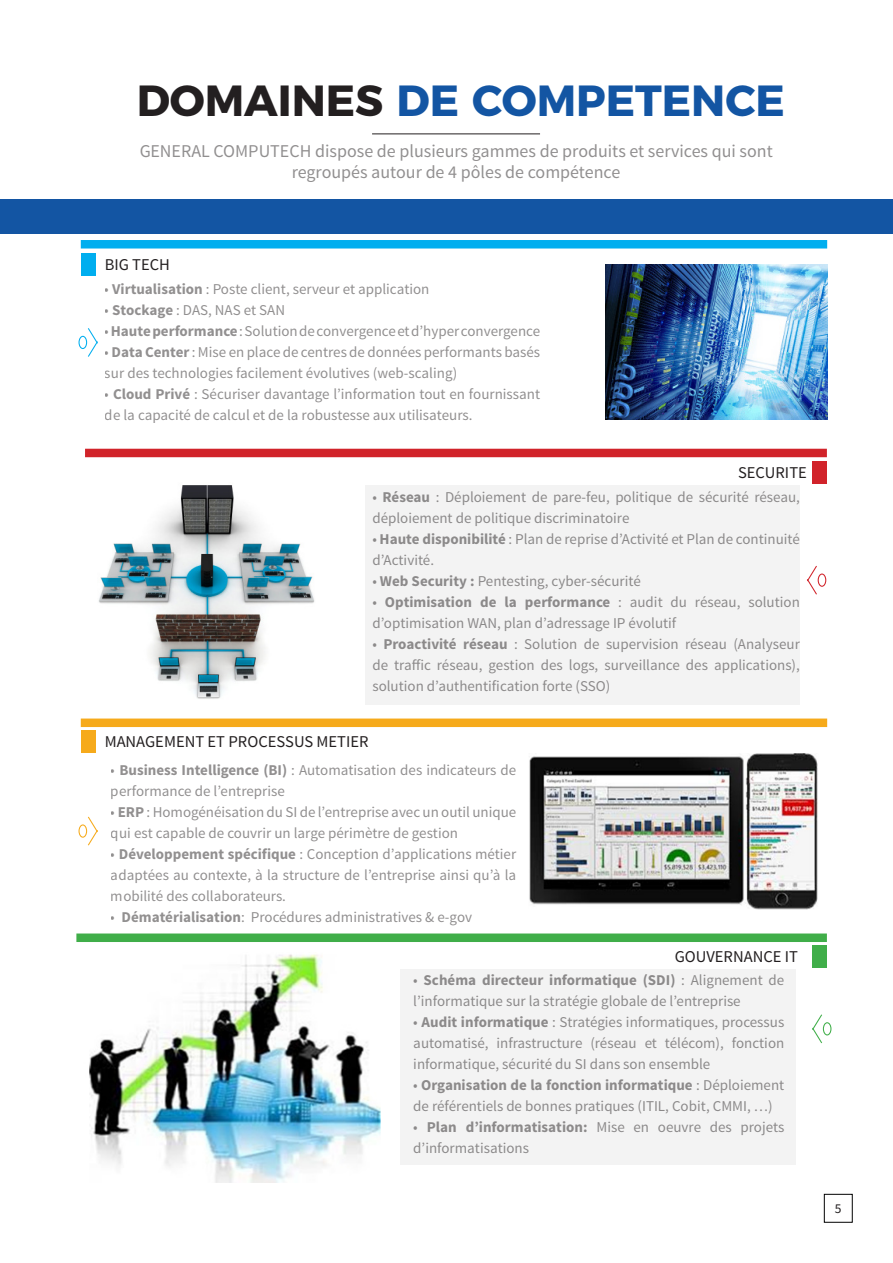
<style>
.page{position:relative;width:893px;height:1263px;background:#fff}
.page>*{position:absolute;margin:0;border:0;box-sizing:border-box;transform-origin:0 0}
.Big_caption{font:700 43.5px "Montserrat";color:#1355a3}
.t1{font:18px/21px "Source Sans Pro";color:#231f20;text-align:center}
.t2{font:16.5px "Source Sans Pro";color:#231f20}
.t3{font:15px/21px "Source Sans Pro";color:#231f20}
.t4{font:13.5px "Source Sans Pro";color:#231f20}
.s1{color:#231f20}
.s2{font-weight:700}
</style>
<div class="page">
<div style="left:79px;top:336px;width:8px;height:13px;border:1px solid #00aeef;border-radius:50%"></div>
<div style="left:818px;top:573px;width:8px;height:14px;border:1px solid #d1232a;border-radius:50%"></div>
<div style="left:823px;top:1022px;width:8px;height:13px;border:1px solid #40ae49;border-radius:50%"></div>
<div style="left:79px;top:824px;width:8px;height:14px;border:1px solid #f6aa1b;border-radius:50%"></div>
<svg style="left:87px;top:328px;width:11px;height:29px"></svg>
<svg style="left:807px;top:565px;width:11px;height:30px"></svg>
<svg style="left:812px;top:1014px;width:11px;height:30px"></svg>
<svg style="left:87px;top:816px;width:11px;height:30px"></svg>
<div style="left:81px;top:253px;width:15px;height:23px;background:#00aeef"></div>
<div style="left:812px;top:461px;width:15px;height:23px;background:#d1232a"></div>
<div style="left:81px;top:730px;width:15px;height:23px;background:#f6aa1b"></div>
<div style="left:812px;top:945px;width:15px;height:23px;background:#40ae49"></div>
<div style="left:81px;top:240px;width:746px;height:8px;background:#00aeef"></div>
<div style="left:85px;top:449px;width:742px;height:8px;background:#d1232a"></div>
<div style="left:81px;top:718px;width:746px;height:9px;background:#f6aa1b"></div>
<div style="left:76px;top:933px;width:751px;height:9px;background:#40ae49"></div>
<div style="left:366px;top:485px;width:434px;height:219px;background:#f3f3f3"></div>
<div style="left:400px;top:970px;width:395px;height:195px;background:#f3f3f3"></div>
<div style="left:0;top:199px;width:893px;height:34px;background:#1355a3"></div>
<img style="left:606px;top:264px;width:221px;height:156px">
<img style="left:89px;top:954px;width:291px;height:228px">
<img style="left:529px;top:753px;width:289px;height:156px">
<img style="left:98px;top:485px;width:217px;height:214px">
<div style="left:824px;top:1194px;width:28px;height:28px;border:1px solid #000"></div>
<hr style="left:372px;top:134px;width:168px;height:1px;background:#231f20">
<p class="Big_caption" style="left:137px;top:65px;width:649px"><span class="s1">DOMAINES</span> DE COMPETENCE</p>
<p class="t1" style="left:139px;top:141px;width:635px">GENERAL COMPUTECH dispose de plusieurs gammes de produits et services qui sont regroupés autour de 4 pôles de compétence</p>
<p class="t2" style="left:105px;top:254px;width:67px">BIG TECH</p>
<p class="t3" style="left:105px;top:279px;width:326px">• <span class="s2">Virtualisation</span> : Poste client, serveur et application</p>
<p class="t3" style="left:105px;top:300px;width:182px">• <span class="s2">Stockage</span> : DAS, NAS et SAN</p>
<p class="t3" style="left:105px;top:321px;width:437px">• <span class="s2">Haute performance</span> : Solution de convergence et d’hyper convergence</p>
<p class="t3" style="left:105px;top:342px;width:437px">• <span class="s2">Data Center</span> : Mise en place de centres de données performants basés sur des technologies facilement évolutives (web-scaling)</p>
<p class="t3" style="left:105px;top:384px;width:437px">• <span class="s2">Cloud Privé</span> : Sécuriser davantage l’information tout en fournissant de la capacité de calcul et de la robustesse aux utilisateurs.</p>
<p class="t2" style="left:738px;top:462px;width:70px">SECURITE</p>
<p class="t3" style="left:372px;top:486px;width:429px">• <span class="s2">Réseau</span> : Déploiement de pare-feu, politique de sécurité réseau, déploiement de politique discriminatoire</p>
<p class="t3" style="left:372px;top:528px;width:429px">• <span class="s2">Haute disponibilité</span> : Plan de reprise d’Activité et Plan de continuité d’Activité.</p>
<p class="t3" style="left:372px;top:570px;width:270px">• <span class="s2">Web Security :</span> Pentesting, cyber-sécurité</p>
<p class="t3" style="left:372px;top:591px;width:429px">• <span class="s2">Optimisation de la performance</span> : audit du réseau, solution d’optimisation WAN, plan d’adressage IP évolutif</p>
<p class="t3" style="left:372px;top:633px;width:429px;text-align:justify">• <span class="s2">Proactivité réseau</span> : Solution de supervision réseau (Analyseur de traffic réseau, gestion des logs, surveillance des applications), solution d’authentification forte (SSO)</p>
<p class="t2" style="left:105px;top:732px;width:266px">MANAGEMENT ET PROCESSUS METIER</p>
<p class="t3" style="left:111px;top:760px;width:407px">• <span class="s2">Business Intelligence (BI)</span> : Automatisation des indicateurs de performance de l’entreprise</p>
<p class="t3" style="left:111px;top:802px;width:407px">• <span class="s2">ERP</span> : Homogénéisation du SI de l’entreprise avec un outil unique qui est capable de couvrir un large périmètre de gestion</p>
<p class="t3" style="left:111px;top:844px;width:407px;text-align:justify">• <span class="s2">Développement spécifique</span> : Conception d’applications métier adaptées au contexte, à la structure de l’entreprise ainsi qu’à la mobilité des collaborateurs.</p>
<p class="t3" style="left:111px;top:907px;width:363px">• <span class="s2">Dématérialisation</span>: Procédures administratives &amp; e-gov</p>
<p class="t2" style="left:675px;top:946px;width:125px">GOUVERNANCE IT</p>
<p class="t3" style="left:413px;top:970px;width:372px">• <span class="s2">Schéma directeur informatique (SDI)</span> : Alignement de l’informatique sur la stratégie globale de l’entreprise</p>
<p class="t3" style="left:413px;top:1012px;width:372px;text-align:justify">• <span class="s2">Audit informatique</span> : Stratégies informatiques, processus automatisé, infrastructure (réseau et télécom), fonction informatique, sécurité du SI dans son ensemble</p>
<p class="t3" style="left:413px;top:1075px;width:372px">• <span class="s2">Organisation de la fonction informatique</span> : Déploiement de référentiels de bonnes pratiques (ITIL, Cobit, CMMI, …)</p>
<p class="t3" style="left:413px;top:1117px;width:373px">• <span class="s2">Plan d’informatisation:</span> Mise en oeuvre des projets d’informatisations</p>
<p class="t4" style="left:835px;top:1200px;width:8px">5</p>
</div>
